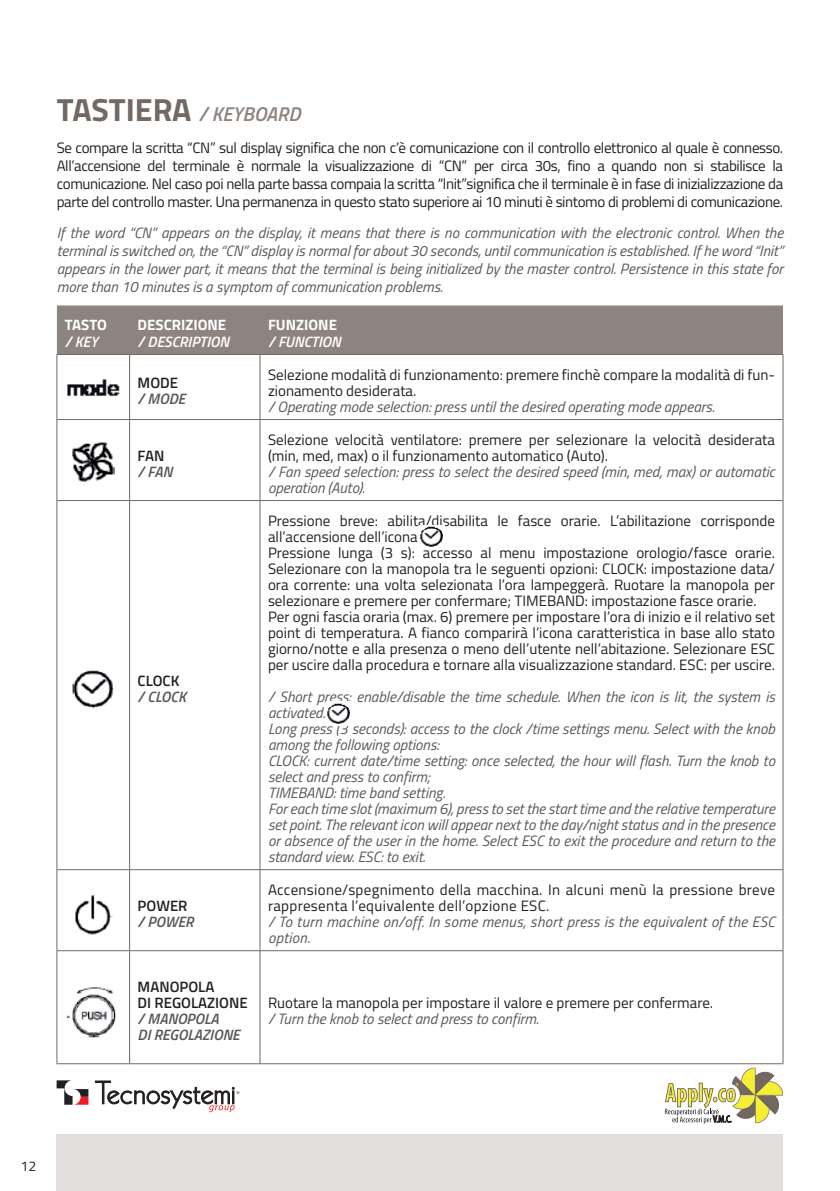
<style>
.page{position:relative;width:840px;height:1191px;background:#fff}
.page>*{position:absolute;margin:0;border:0;box-sizing:border-box;transform-origin:0 0}
.t1{font:italic 600 20px "Titillium Web";color:#8e847f}
.t2{font:15px/16px "Titillium Web";color:#231f20}
.t3{font:italic 15px/16px "Titillium Web";color:#57585a}
.t4{font:15px/16px "Titillium Web";letter-spacing:.02em;color:#231f20}
.t5{font:italic 15px/16px "Titillium Web";letter-spacing:.02em;color:#57585a}
.t6{font:italic 600 15px/16px "Titillium Web";color:#57585a}
.t7{font:600 15px/16px "Titillium Web";color:#231f20}
.t8{font:italic 600 15px "Titillium Web";color:#fff}
.t9{font:700 15px "Titillium Web";color:#fff}
.t10{font:14px "Titillium Web";color:#231f20}
.s1{font-weight:700;font-style:normal;font-size:32px;color:#726864}
</style>
<div class="page">
<svg style="left:57px;top:1080px;width:31px;height:24px"></svg>
<svg style="left:95px;top:1080px;width:144px;height:32px"></svg>
<svg style="left:664px;top:1067px;width:118px;height:57px"></svg>
<div style="left:57px;top:1134px;width:725px;height:57px;background:#e3dfde"></div>
<div style="left:57px;top:305px;width:725px;height:49px;background:#8e847f"></div>
<hr style="left:57px;top:354px;width:72px;height:1px;background:#726864">
<hr style="left:57px;top:355px;width:1px;height:64px;background:#726864">
<hr style="left:129px;top:354px;width:131px;height:1px;background:#726864">
<hr style="left:129px;top:355px;width:1px;height:64px;background:#726864">
<hr style="left:260px;top:354px;width:522px;height:1px;background:#726864">
<hr style="left:259px;top:355px;width:1px;height:64px;background:#726864">
<hr style="left:782px;top:355px;width:1px;height:64px;background:#726864">
<hr style="left:57px;top:419px;width:72px;height:1px;background:#726864">
<hr style="left:57px;top:420px;width:1px;height:80px;background:#726864">
<hr style="left:129px;top:419px;width:131px;height:1px;background:#726864">
<hr style="left:129px;top:420px;width:1px;height:80px;background:#726864">
<hr style="left:260px;top:419px;width:522px;height:1px;background:#726864">
<hr style="left:259px;top:420px;width:1px;height:80px;background:#726864">
<hr style="left:782px;top:420px;width:1px;height:80px;background:#726864">
<hr style="left:57px;top:500px;width:72px;height:1px;background:#726864">
<hr style="left:57px;top:501px;width:1px;height:368px;background:#726864">
<hr style="left:129px;top:500px;width:131px;height:1px;background:#726864">
<hr style="left:129px;top:501px;width:1px;height:368px;background:#726864">
<hr style="left:260px;top:500px;width:522px;height:1px;background:#726864">
<hr style="left:259px;top:501px;width:1px;height:368px;background:#726864">
<hr style="left:782px;top:501px;width:1px;height:368px;background:#726864">
<hr style="left:57px;top:869px;width:72px;height:1px;background:#726864">
<hr style="left:57px;top:870px;width:1px;height:80px;background:#726864">
<hr style="left:129px;top:869px;width:131px;height:1px;background:#726864">
<hr style="left:129px;top:870px;width:1px;height:80px;background:#726864">
<hr style="left:260px;top:869px;width:522px;height:1px;background:#726864">
<hr style="left:259px;top:870px;width:1px;height:80px;background:#726864">
<hr style="left:782px;top:870px;width:1px;height:80px;background:#726864">
<hr style="left:57px;top:950px;width:72px;height:1px;background:#726864">
<hr style="left:57px;top:951px;width:1px;height:112px;background:#726864">
<hr style="left:129px;top:950px;width:131px;height:1px;background:#726864">
<hr style="left:129px;top:951px;width:1px;height:112px;background:#726864">
<hr style="left:260px;top:950px;width:522px;height:1px;background:#726864">
<hr style="left:259px;top:951px;width:1px;height:112px;background:#726864">
<hr style="left:782px;top:951px;width:1px;height:112px;background:#726864">
<hr style="left:57px;top:1063px;width:72px;height:1px;background:#726864">
<hr style="left:129px;top:1063px;width:131px;height:1px;background:#726864">
<hr style="left:260px;top:1063px;width:522px;height:1px;background:#726864">
<img style="left:72px;top:670px;width:42px;height:39px">
<img style="left:75px;top:895px;width:38px;height:40px">
<img style="left:67px;top:987px;width:49px;height:51px">
<img style="left:67px;top:379px;width:53px;height:17px">
<img style="left:420px;top:526px;width:23px;height:21px">
<img style="left:72px;top:442px;width:43px;height:40px">
<img style="left:327px;top:703px;width:23px;height:21px">
<h1 class="t1" style="left:57px;top:99px;width:245px"><span class="s1">TASTIERA</span> / KEYBOARD</h1>
<p class="t2" style="left:57px;top:137px;width:727px;line-height:18px;text-align:justify">Se compare la scritta “CN” sul display significa che non c’è comunicazione con il controllo elettronico al quale è connesso.<br>All’accensione del terminale è normale la visualizzazione di “CN” per circa 30s, fino a quando non si stabilisce la comunicazione. Nel caso poi nella parte bassa compaia la scritta “lnit”significa che il terminale è in fase di inizializzazione da parte del controllo master. Una permanenza in questo stato superiore ai 10 minuti è sintomo di problemi di comunicazione.</p>
<p class="t3" style="left:57px;top:223px;width:727px;line-height:18px;text-align:justify">If the word “CN” appears on the display, it means that there is no communication with the electronic control. When the terminal is switched on, the “CN” display is normal for about 30 seconds, until communication is established. If he word “Init” appears in the lower part, it means that the terminal is being initialized by the master control. Persistence in this state for more than 10 minutes is a symptom of communication problems.</p>
<p class="t9" style="left:65px;top:314px;width:43px">TASTO</p>
<p class="t8" style="left:65px;top:330px;width:34px">/ KEY</p>
<p class="t9" style="left:137px;top:314px;width:90px">DESCRIZIONE</p>
<p class="t8" style="left:137px;top:330px;width:93px">/ DESCRIPTION</p>
<p class="t7" style="left:137px;top:373px;width:42px">MODE</p>
<p class="t6" style="left:137px;top:389px;width:49px">/ MODE</p>
<p class="t7" style="left:137px;top:446px;width:28px">FAN</p>
<p class="t6" style="left:137px;top:462px;width:36px">/ FAN</p>
<p class="t7" style="left:137px;top:671px;width:43px">CLOCK</p>
<p class="t6" style="left:137px;top:687px;width:50px">/ CLOCK</p>
<p class="t7" style="left:137px;top:896px;width:51px">POWER</p>
<p class="t6" style="left:137px;top:912px;width:58px">/ POWER</p>
<p class="t7" style="left:137px;top:977px;width:112px">MANOPOLA<br>DI REGOLAZIONE</p>
<p class="t6" style="left:137px;top:1009px;width:104px">/ MANOPOLA<br>DI REGOLAZIONE</p>
<p class="t9" style="left:268px;top:314px;width:70px">FUNZIONE</p>
<p class="t8" style="left:268px;top:330px;width:74px">/ FUNCTION</p>
<p class="t2" style="left:268px;top:365px;width:508px">Selezione modalità di funzionamento: premere finchè compare la modalità di fun&shy;zionamento desiderata.</p>
<p class="t3" style="left:268px;top:397px;width:448px">/ Operating mode selection: press until the desired operating mode appears.</p>
<p class="t2" style="left:268px;top:430px;width:508px">Selezione velocità ventilatore: premere per selezionare la velocità desiderata (min, med, max) o il funzionamento automatico (Auto).</p>
<p class="t3" style="left:268px;top:462px;width:508px">/ Fan speed selection: press to select the desired speed (min, med, max) or automatic operation (Auto).</p>
<p class="t2" style="left:268px;top:511px;width:508px">Pressione breve: abilita/disabilita le fasce orarie. L’abilitazione corrisponde all’accensione dell’icona<br>Pressione lunga (3 s): accesso al menu impostazione orologio/fasce orarie.<br>Selezionare con la manopola tra le seguenti opzioni: CLOCK: impostazione data/ ora corrente: una volta selezionata l’ora lampeggerà. Ruotare la manopola per selezionare e premere per confermare; TIMEBAND: impostazione fasce orarie.<br>Per ogni fascia oraria (max. 6) premere per impostare l’ora di inizio e il relativo set point di temperatura. A fianco comparirà l’icona caratteristica in base allo stato giorno/notte e alla presenza o meno dell’utente nell’abitazione. Selezionare ESC per uscire dalla procedura e tornare alla visualizzazione standard. ESC: per uscire.</p>
<p class="t3" style="left:268px;top:687px;width:508px">/ Short press: enable/disable the time schedule. When the icon is lit, the system is activated.<br>Long press (3 seconds): access to the clock /time settings menu. Select with the knob among the following options:<br>CLOCK: current date/time setting: once selected, the hour will flash. Turn the knob to select and press to confirm;<br>TIMEBAND: time band setting.<br>For each time slot (maximum 6), press to set the start time and the relative temperature set point. The relevant icon will appear next to the day/night status and in the presence or absence of the user in the home. Select ESC to exit the procedure and return to the standard view. ESC: to exit.</p>
<p class="t4" style="left:268px;top:881px;width:508px">Accensione/spegnimento della macchina. In alcuni menù la pressione breve rappresenta l’equivalente dell’opzione ESC.</p>
<p class="t5" style="left:268px;top:913px;width:508px">/ To turn machine on/off. In some menus, short press is the equivalent of the ESC option.</p>
<p class="t2" style="left:268px;top:994px;width:446px">Ruotare la manopola per impostare il valore e premere per confermare.</p>
<p class="t3" style="left:268px;top:1010px;width:272px">/ Turn the knob to select and press to confirm.</p>
<p class="t10" style="left:21px;top:1156px;width:17px">12</p>
</div>
